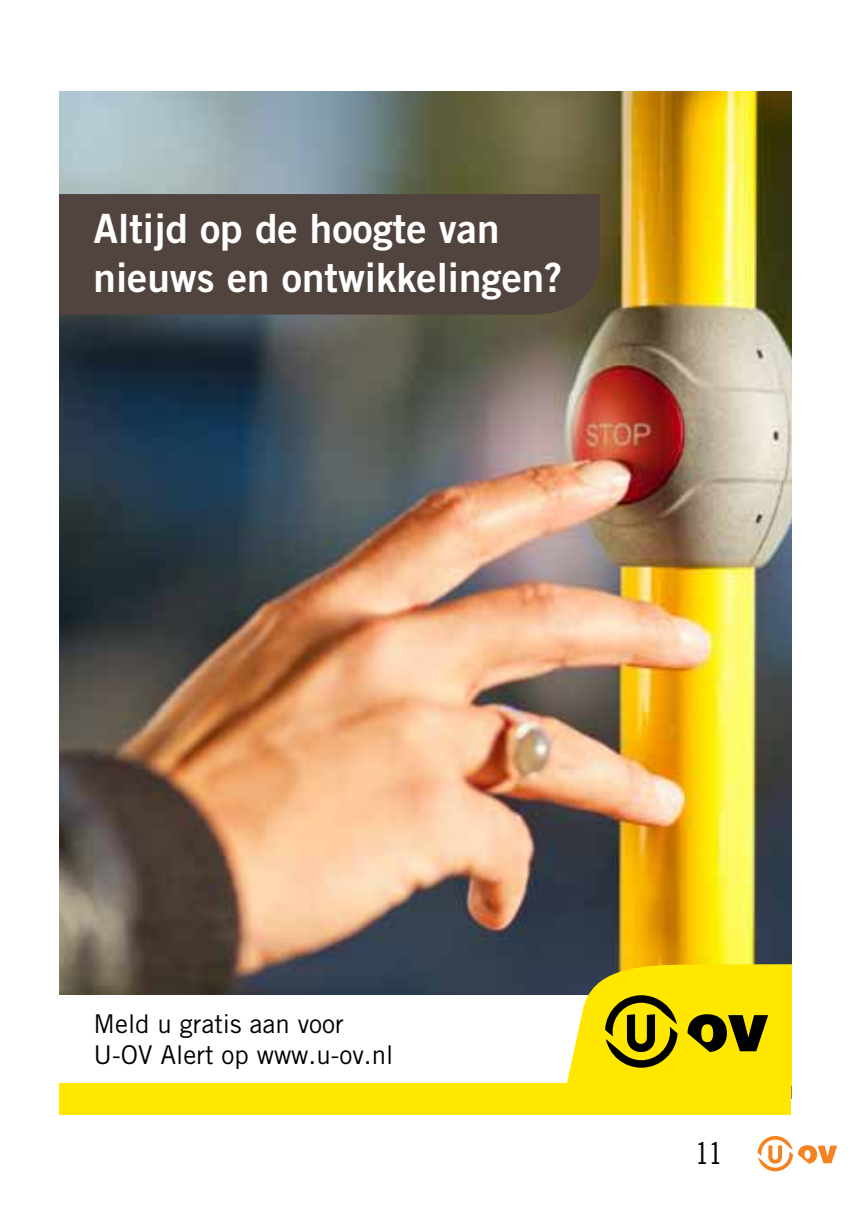
<style>
.page{position:relative;width:851px;height:1205px;background:#fff}
.page>*{position:absolute;margin:0;border:0;box-sizing:border-box;transform-origin:0 0}
.t1{font:40.25px/48.5px "Trade Gothic LT Std Bd 2";color:#fff}
.t2{font:30px "Trade Gothic LT Std Cn 18";color:#000}
.t3{font:25.75px/31px "Trade Gothic LT Std";color:#000}
</style>
<div class="page">
<svg style="left:757px;top:1136px;width:80px;height:35px"></svg>
<img style="left:60px;top:91px;width:731px;height:904px">
<div style="left:60px;top:194px;width:540px;height:120px;background:#51443f"></div>
<div style="left:60px;top:1083px;width:731px;height:31px;background:#ffe700"></div>
<svg style="left:566px;top:964px;width:225px;height:119px;background:#d1bf0d"></svg>
<p class="t1" style="left:94px;top:204px;width:470px">Altijd op de hoogte van nieuws en ontwikkelingen?</p>
<p class="t3" style="left:94px;top:1008px;width:301px">Meld u gratis aan voor<br>U-OV Alert op www.u-ov.nl</p>
<p class="t2" style="left:695px;top:1136px;width:28px">11</p>
</div>
